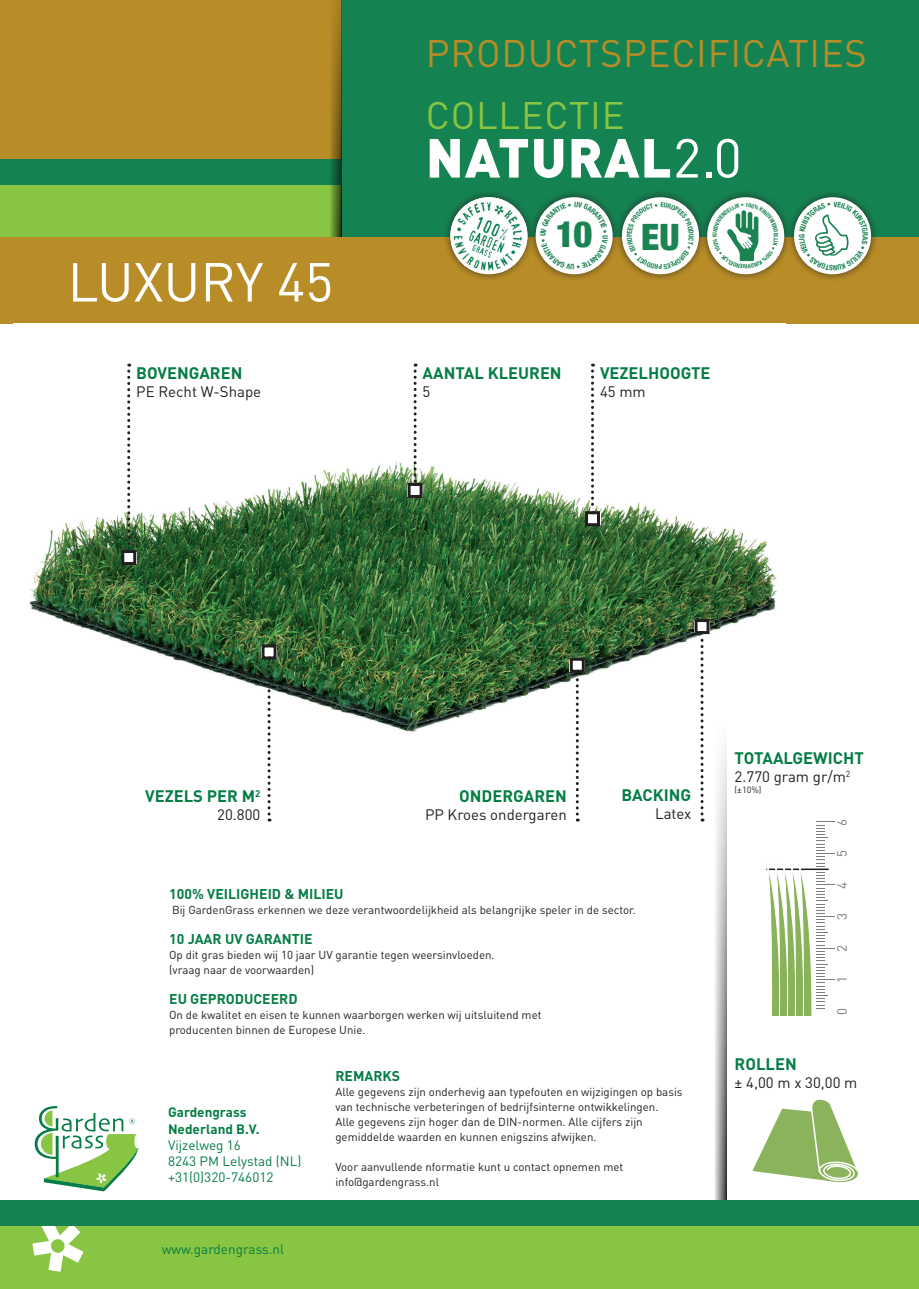
<style>
.page{position:relative;width:919px;height:1289px;background:#fff}
.page>*{position:absolute;margin:0;border:0;box-sizing:border-box;transform-origin:0 0}
.t1{font:900 54.15px "DIN";letter-spacing:.02em;color:#fff}
.t2{font:54px "DIN";color:#fff}
.t3{font:37.95px "DIN";letter-spacing:.02em;color:#b88d27}
.t4{font:37.95px "DIN";letter-spacing:.02em;color:#88c542}
.t5{font:900 condensed 36.3px "Helvetica Neue";color:#1b8352}
.t6{font:700 16.5px "DIN";color:#057d45}
.t7{font:15px "DIN";color:#231f20}
.t8{font:700 14.1px "DIN";color:#057d45}
.t9{font:13.5px/16.2px "DIN";color:#057d45}
.t10{font:700 13.5px/16.2px "DIN";color:#057d45}
.t11{font:13.35px "DIN";color:#797d7c}
.t12{font:11.55px/15px "DIN";color:#231f20}
.t13{font:9px "DIN";color:#231f20}
.s1{font-weight:400}
</style>
<div class="page">
<div style="left:0;top:0;width:918px;height:323px;background:#b88d27"></div>
<div style="left:0;top:185px;width:906px;height:52px;background:#88c542"></div>
<div style="left:0;top:160px;width:906px;height:25px;background:#158251"></div>
<div style="left:342px;top:0;width:576px;height:237px;background:#158251"></div>
<svg style="left:329px;top:0;width:13px;height:237px"></svg>
<div style="left:442px;top:189px;width:350px;height:93px;background:#231f20;opacity:.75"></div>
<div style="left:707px;top:197px;width:77px;height:77px;background:#fff;border-radius:50%"></div>
<img style="left:450px;top:197px;width:77px;height:75px">
<div style="left:535px;top:197px;width:77px;height:77px;background:#fff;border-radius:50%"></div>
<div style="left:622px;top:197px;width:77px;height:77px;background:#fff;border-radius:50%"></div>
<div style="left:785px;top:189px;width:94px;height:93px;background:#231f20;opacity:.75"></div>
<div style="left:794px;top:197px;width:77px;height:77px;background:#fff;border-radius:50%"></div>
<img style="left:29px;top:363px;width:748px;height:497px">
<div style="left:122px;top:552px;width:14px;height:12px;background:#fff"></div>
<div style="left:569px;top:660px;width:15px;height:11px;background:#fff"></div>
<div style="left:694px;top:621px;width:15px;height:11px;background:#fff"></div>
<div style="left:407px;top:485px;width:15px;height:11px;background:#fff"></div>
<svg style="left:35px;top:1106px;width:103px;height:85px"></svg>
<div style="left:726px;top:726px;width:180px;height:91px;background:#fff"></div>
<svg style="left:713px;top:726px;width:13px;height:474px"></svg>
<svg style="left:575px;top:672px;width:3px;height:149px"></svg>
<div style="left:569px;top:657px;width:15px;height:15px;border:3px solid #231f20"></div>
<svg style="left:700px;top:634px;width:3px;height:187px"></svg>
<div style="left:694px;top:619px;width:15px;height:15px;border:3px solid #231f20"></div>
<svg style="left:413px;top:363px;width:3px;height:120px"></svg>
<div style="left:407px;top:483px;width:15px;height:15px;border:3px solid #231f20"></div>
<svg style="left:127px;top:363px;width:3px;height:187px"></svg>
<div style="left:121px;top:550px;width:15px;height:15px;border:3px solid #231f20"></div>
<svg style="left:765px;top:821px;width:69px;height:194px"></svg>
<svg style="left:752px;top:1099px;width:106px;height:84px"></svg>
<div style="left:0;top:1225px;width:918px;height:63px;background:#88c542"></div>
<svg style="left:32px;top:1225px;width:52px;height:46px"></svg>
<div style="left:0;top:1200px;width:918px;height:25px;background:#158251"></div>
<div style="left:261px;top:646px;width:15px;height:11px;background:#fff"></div>
<svg style="left:267px;top:659px;width:3px;height:162px"></svg>
<div style="left:261px;top:644px;width:15px;height:15px;border:3px solid #231f20"></div>
<div style="left:585px;top:513px;width:15px;height:12px;background:#fff"></div>
<svg style="left:591px;top:363px;width:3px;height:148px"></svg>
<div style="left:585px;top:511px;width:15px;height:15px;border:3px solid #231f20"></div>
<svg style="left:627px;top:202px;width:66px;height:67px"></svg>
<svg style="left:712px;top:203px;width:66px;height:65px"></svg>
<svg style="left:540px;top:202px;width:68px;height:67px"></svg>
<svg style="left:799px;top:201px;width:68px;height:69px"></svg>
<h3 class="t3" style="left:426px;top:29px;width:442px">PRODUCTSPECIFICATIES</h3>
<h3 class="t4" style="left:426px;top:91px;width:200px">COLLECTIE</h3>
<h1 class="t1" style="left:426px;top:122px;width:317px">NATURAL<span class="s1">2.0</span></h1>
<h2 class="t2" style="left:68px;top:248px;width:267px">LUXURY 45</h2>
<h3 class="t6" style="left:136px;top:362px;width:108px">BOVENGAREN</h3>
<p class="t7" style="left:136px;top:382px;width:126px">PE Recht W-Shape</p>
<h3 class="t5" style="left:556px;top:204px;width:38px">10</h3>
<h3 class="t5" style="left:641px;top:207px;width:40px">EU</h3>
<h3 class="t6" style="left:422px;top:362px;width:141px">AANTAL KLEUREN</h3>
<p class="t7" style="left:422px;top:382px;width:9px">5</p>
<h3 class="t6" style="left:600px;top:362px;width:112px">VEZELHOOGTE</h3>
<p class="t7" style="left:600px;top:382px;width:47px">45 mm</p>
<h3 class="t6" style="left:145px;top:785px;width:117px">VEZELS PER M<sup>2</sup></h3>
<p class="t7" style="left:217px;top:805px;width:45px">20.800</p>
<h3 class="t6" style="left:459px;top:785px;width:109px">ONDERGAREN</h3>
<p class="t7" style="left:425px;top:805px;width:143px">PP Kroes ondergaren</p>
<h3 class="t6" style="left:621px;top:784px;width:71px">BACKING</h3>
<p class="t7" style="left:655px;top:804px;width:38px">Latex</p>
<p class="t8" style="left:169px;top:885px;width:176px">100% VEILIGHEID &amp; MILIEU</p>
<p class="t12" style="left:172px;top:902px;width:465px">Bij GardenGrass erkennen we deze verantwoordelijkheid als belangrijke speler in de sector.</p>
<p class="t8" style="left:169px;top:930px;width:145px">10 JAAR UV GARANTIE</p>
<p class="t12" style="left:169px;top:947px;width:327px">Op dit gras bieden wij 10 jaar UV garantie tegen weersinvloeden. (vraag naar de voorwaarden)</p>
<p class="t8" style="left:169px;top:990px;width:130px">EU GEPRODUCEERD</p>
<p class="t12" style="left:169px;top:1007px;width:374px">On de kwalitet en eisen te kunnen waarborgen werken wij uitsluitend met producenten binnen de Europese Unie.</p>
<p class="t10" style="left:168px;top:1103px;width:93px">Gardengrass<br>Nederland B.V.</p>
<p class="t9" style="left:168px;top:1136px;width:135px">Vijzelweg 16<br>8243 PM Lelystad (NL) +31(0)320-746012</p>
<p class="t9" style="left:162px;top:1240px;width:124px">www.gardengrass.nl</p>
<p class="t8" style="left:335px;top:1066px;width:66px">REMARKS</p>
<p class="t12" style="left:335px;top:1083px;width:349px">Alle gegevens zijn onderhevig aan typefouten en wijzigingen op basis van technische verbeteringen of bedrijfsinterne ontwikkelingen.<br>Alle gegevens zijn hoger dan de DIN-normen. Alle cijfers zijn gemiddelde waarden en kunnen enigszins afwijken.</p>
<p class="t12" style="left:335px;top:1158px;width:289px">Voor aanvullende nformatie kunt u contact opnemen met info@gardengrass.nl</p>
<h3 class="t6" style="left:734px;top:747px;width:131px">TOTAALGEWICHT</h3>
<p class="t7" style="left:734px;top:767px;width:117px">2.770 gram gr/m<sup>2</sup></p>
<p class="t13" style="left:734px;top:784px;width:28px">(±10%)</p>
<p class="t11" style="left:833px;top:825px;width:8px;rotate:-90deg">6</p>
<p class="t11" style="left:833px;top:857px;width:8px;rotate:-90deg">5</p>
<p class="t11" style="left:833px;top:888px;width:8px;rotate:-90deg">4</p>
<p class="t11" style="left:833px;top:920px;width:8px;rotate:-90deg">3</p>
<p class="t11" style="left:833px;top:951px;width:8px;rotate:-90deg">2</p>
<p class="t11" style="left:833px;top:983px;width:8px;rotate:-90deg">1</p>
<p class="t11" style="left:833px;top:1015px;width:8px;rotate:-90deg">0</p>
<h3 class="t6" style="left:734px;top:1052px;width:64px">ROLLEN</h3>
<p class="t7" style="left:734px;top:1072px;width:124px">± 4,00 m x 30,00 m</p>
</div>
